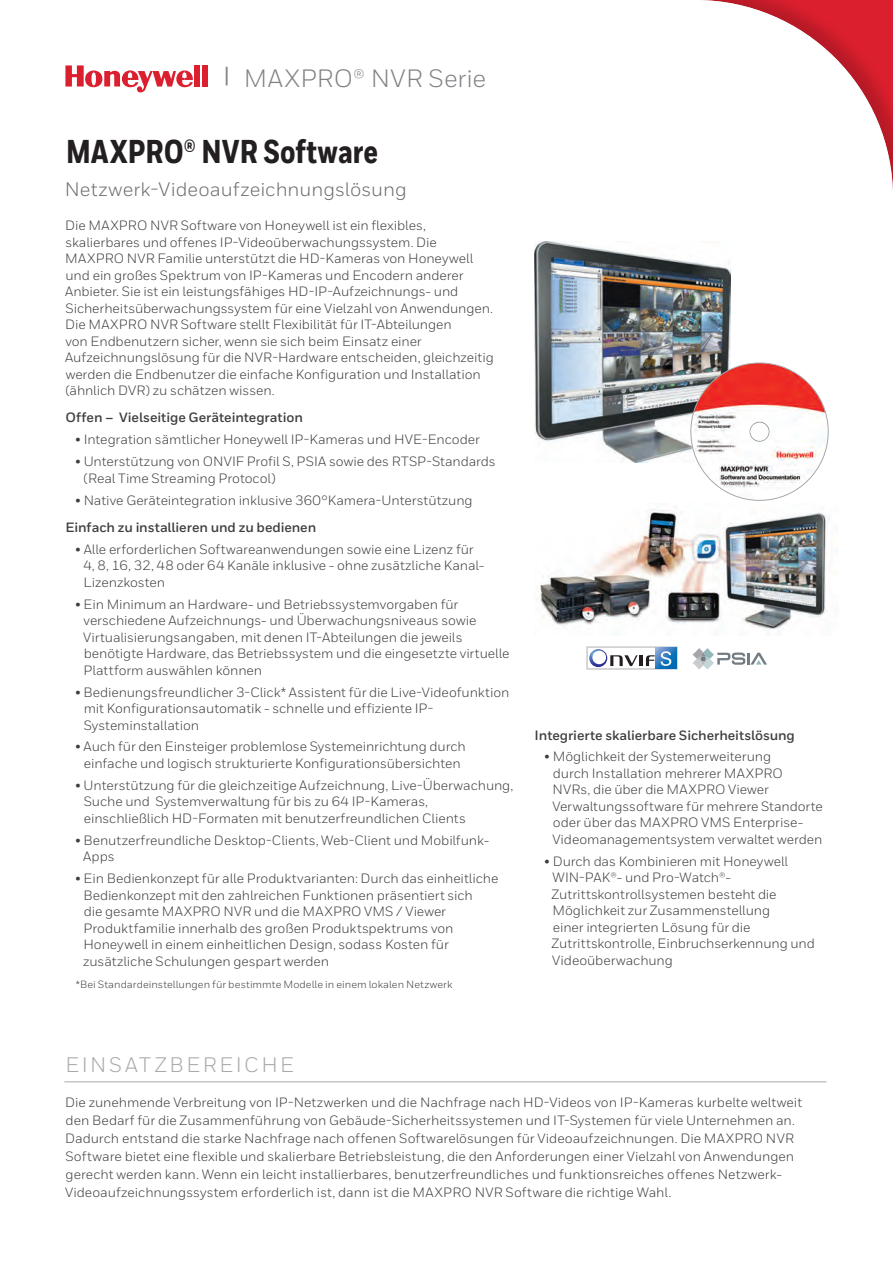
<style>
.page{position:relative;width:893px;height:1263px;background:#fff}
.page>*{position:absolute;margin:0;border:0;box-sizing:border-box;transform-origin:0 0}
.t1{font:800 33px "Honeywell Cond";color:#231f20}
.t2{font:25.05px "Honeywell Sans";letter-spacing:.005em;color:#808285}
.t3{font:21px "Honeywell Sans";letter-spacing:.125em;color:#a8a9ad}
.t4{font:19.5px "Honeywell Sans";letter-spacing:.005em;color:#6c6d70}
.t5{font:13.5px/16.5px "Honeywell Sans";letter-spacing:-.005em;color:#3e3e3f}
.t6{font:700 13.5px "Honeywell Sans";letter-spacing:-.005em;color:#3e3e3f}
.t7{font:10.5px "Honeywell Sans";letter-spacing:.005em;color:#3e3e3f}
.s1{font-weight:500;font-size:22.5px}
</style>
<div class="page">
<div style="left:194px;top:65px;width:6px;height:21px;background:#dc1f2e"></div>
<div style="left:202px;top:65px;width:6px;height:21px;background:#dc1f2e"></div>
<svg style="left:65px;top:65px;width:128px;height:27px"></svg>
<hr style="left:64px;top:1081px;width:762px;height:1px;background:#a8a9ad">
<img style="left:537px;top:506px;width:293px;height:126px">
<svg style="left:692px;top:648px;width:75px;height:22px"></svg>
<svg style="left:586px;top:646px;width:92px;height:24px"></svg>
<img style="left:534px;top:242px;width:196px;height:221px">
<img style="left:691px;top:363px;width:137px;height:137px;border-radius:69px">
<div style="left:747px;top:421px;width:24px;height:22px;background:#231f20;opacity:.2"></div>
<h2 class="t2" style="left:223px;top:63px;width:264px"><span class="s1">|</span> MAXPRO® NVR Serie</h2>
<h1 class="t1" style="left:66px;top:132px;width:314px">MAXPRO® NVR Software</h1>
<h3 class="t4" style="left:65px;top:177px;width:344px">Netzwerk-Videoaufzeichnungslösung</h3>
<p class="t5" style="left:65px;top:217px;width:430px">Die MAXPRO NVR Software von Honeywell ist ein flexibles, skalierbares und offenes IP-Videoüberwachungssystem. Die MAXPRO NVR Familie unterstützt die HD-Kameras von Honeywell und ein großes Spektrum von IP-Kameras und Encodern anderer Anbieter. Sie ist ein leistungsfähiges HD-IP-Aufzeichnungs- und Sicherheitsüberwachungssystem für eine Vielzahl von Anwendungen.<br>Die MAXPRO NVR Software stellt Flexibilität für IT-Abteilungen<br>von Endbenutzern sicher, wenn sie sich beim Einsatz einer Aufzeichnungslösung für die NVR-Hardware entscheiden, gleichzeitig werden die Endbenutzer die einfache Konfiguration und Installation (ähnlich DVR) zu schätzen wissen.</p>
<p class="t6" style="left:65px;top:409px;width:239px">Offen – Vielseitige Geräteintegration</p>
<p class="t5" style="left:75px;top:431px;width:406px">• Integration sämtlicher Honeywell IP-Kameras und HVE-Encoder</p>
<p class="t5" style="left:84px;top:453px;width:414px;text-indent:-8px">• Unterstützung von ONVIF Profil S, PSIA sowie des RTSP-Standards (Real Time Streaming Protocol)</p>
<p class="t5" style="left:75px;top:492px;width:399px">• Native Geräteintegration inklusive 360°Kamera-Unterstützung</p>
<p class="t6" style="left:65px;top:519px;width:252px">Einfach zu installieren und zu bedienen</p>
<p class="t5" style="left:83px;top:541px;width:403px;text-indent:-8px">• Alle erforderlichen Softwareanwendungen sowie eine Lizenz für<br>4, 8, 16, 32, 48 oder 64 Kanäle inklusive - ohne zusätzliche Kanal-<br>Lizenzkosten</p>
<p class="t5" style="left:83px;top:596px;width:428px;text-indent:-8px">• Ein Minimum an Hardware- und Betriebssystemvorgaben für verschiedene Aufzeichnungs- und Überwachungsniveaus sowie Virtualisierungsangaben, mit denen IT-Abteilungen die jeweils benötigte Hardware, das Betriebssystem und die eingesetzte virtuelle Plattform auswählen können</p>
<p class="t5" style="left:84px;top:684px;width:427px;text-indent:-9px">• Bedienungsfreundlicher 3-Click* Assistent für die Live-Videofunktion mit Konfigurationsautomatik - schnelle und effiziente IP-<br>Systeminstallation</p>
<p class="t5" style="left:75px;top:738px;width:392px;text-align:center">• Auch für den Einsteiger problemlose Systemeinrichtung durch einfache und logisch strukturierte Konfigurationsübersichten</p>
<p class="t5" style="left:84px;top:777px;width:431px;text-indent:-9px">• Unterstützung für die gleichzeitige Aufzeichnung, Live-Überwachung,<br>Suche und Systemverwaltung für bis zu 64 IP-Kameras, einschließlich HD-Formaten mit benutzerfreundlichen Clients</p>
<p class="t5" style="left:83px;top:832px;width:408px;text-indent:-8px">• Benutzerfreundliche Desktop-Clients, Web-Client und Mobilfunk-<br>Apps</p>
<p class="t5" style="left:83px;top:870px;width:417px;text-indent:-8px">• Ein Bedienkonzept für alle Produktvarianten: Durch das einheitliche Bedienkonzept mit den zahlreichen Funktionen präsentiert sich<br>die gesamte MAXPRO NVR und die MAXPRO VMS / Viewer Produktfamilie innerhalb des großen Produktspektrums von Honeywell in einem einheitlichen Design, sodass Kosten für zusätzliche Schulungen gespart werden</p>
<p class="t7" style="left:76px;top:978px;width:378px">*Bei Standardeinstellungen für bestimmte Modelle in einem lokalen Netzwerk</p>
<p class="t6" style="left:535px;top:727px;width:262px">Integrierte skalierbare Sicherheitslösung</p>
<p class="t5" style="left:552px;top:748px;width:272px;text-indent:-8px">• Möglichkeit der Systemerweiterung<br>durch Installation mehrerer MAXPRO NVRs, die über die MAXPRO Viewer Verwaltungssoftware für mehrere Standorte oder über das MAXPRO VMS Enterprise-Videomanagementsystem verwaltet werden</p>
<p class="t5" style="left:552px;top:853px;width:265px;text-indent:-7px">• Durch das Kombinieren mit Honeywell WIN-PAK®- und Pro-Watch®- Zutrittskontrollsystemen besteht die Möglichkeit zur Zusammenstellung<br>einer integrierten Lösung für die Zutrittskontrolle, Einbruchserkennung und Videoüberwachung</p>
<h3 class="t3" style="left:65px;top:1052px;width:230px">EINSATZBEREICHE</h3>
<p class="t5" style="left:65px;top:1094px;width:739px;line-height:18px">Die zunehmende Verbreitung von IP-Netzwerken und die Nachfrage nach HD-Videos von IP-Kameras kurbelte weltweit den Bedarf für die Zusammenführung von Gebäude-Sicherheitssystemen und IT-Systemen für viele Unternehmen an.<br>Dadurch entstand die starke Nachfrage nach offenen Softwarelösungen für Videoaufzeichnungen. Die MAXPRO NVR Software bietet eine flexible und skalierbare Betriebsleistung, die den Anforderungen einer Vielzahl von Anwendungen gerecht werden kann. Wenn ein leicht installierbares, benutzerfreundliches und funktionsreiches offenes Netzwerk-Videoaufzeichnungssystem erforderlich ist, dann ist die MAXPRO NVR Software die richtige Wahl.</p>
</div>
